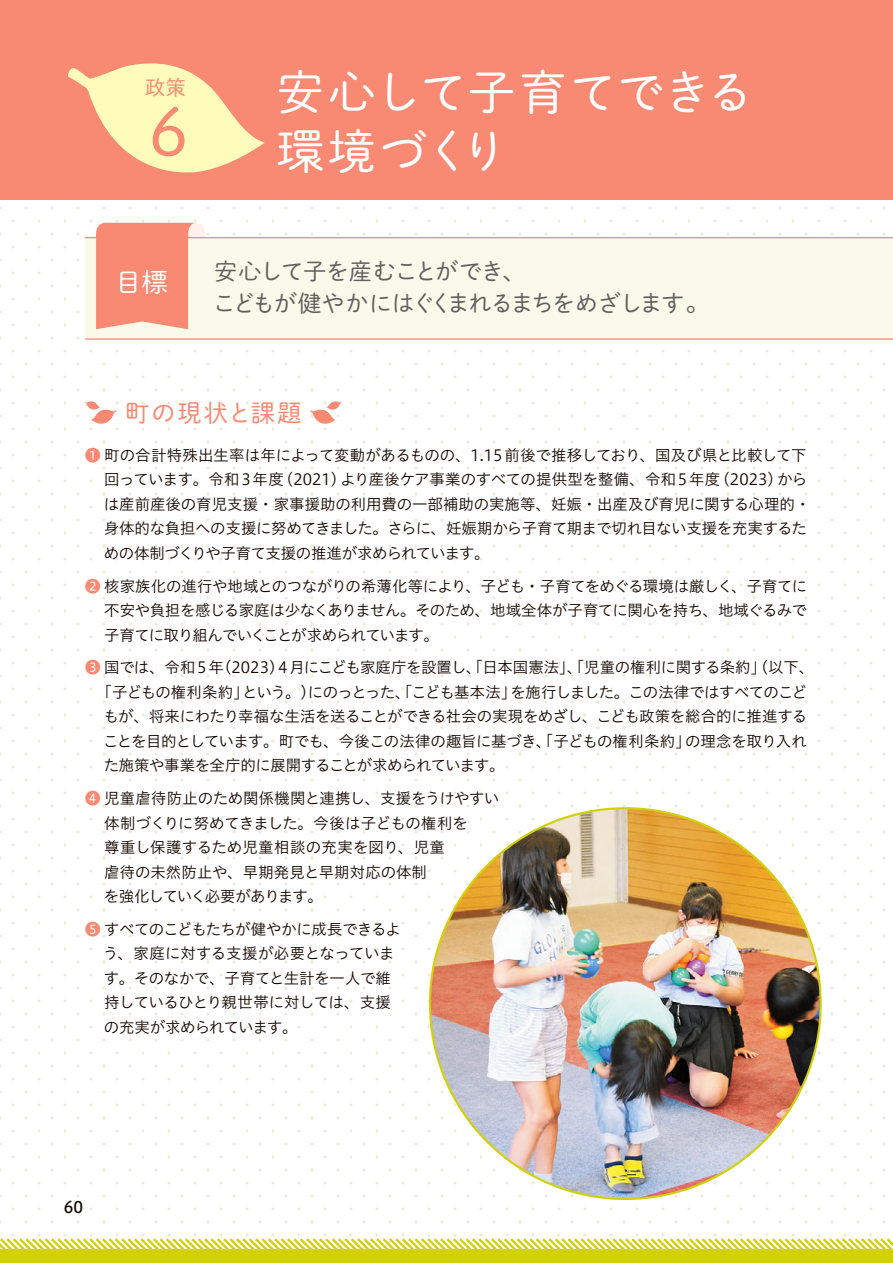
<style>
.page{position:relative;width:893px;height:1263px;background:#fff}
.page>*{position:absolute;margin:0;border:0;box-sizing:border-box;transform-origin:0 0}
.t1{font:66.9px "Shuei M Go Std L";color:#f88973}
.t2{font:47.85px/58.5px "Shuei M Go Std L";letter-spacing:-.01em;color:#fff}
.t3{font:26.55px "Shuei M Go Std L";color:#fff}
.t4{font:24.45px "Shuei M Go Std L";letter-spacing:.075em;color:#f88973}
.t5{font:23.4px/32px "Shuei M Go Std L";letter-spacing:-.07em;color:#616161}
.t6{font:15.9px "Hiragino UD Sans Std N W5";color:#140700}
.t7{font:15.45px/24.5px "Hiragino UD Sans Std N W3";letter-spacing:-.02em;color:#140700}
.t8{font:15.45px/24.5px "Hiragino UD Sans Std N W3";color:#140700}
.t9{font:15.45px "Hiragino UD Sans Std N W3";letter-spacing:-.05em;color:#140700}
.s1{color:#f88973}
</style>
<div class="page">
<div style="left:0;top:1249px;width:893px;height:14px;background:#d1d009"></div>
<svg style="left:0;top:1236px;width:893px;height:13px"></svg>
<div style="left:85px;top:238px;width:808px;height:101px;background:#faf9ea"></div>
<svg style="left:96px;top:223px;width:109px;height:106px"></svg>
<div style="left:0;top:0;width:893px;height:199px;background:#f88973"></div>
<img style="left:430px;top:808px;width:391px;height:391px;border-radius:195px">
<svg style="left:85px;top:401px;width:32px;height:23px"></svg>
<svg style="left:310px;top:401px;width:32px;height:23px"></svg>
<hr style="left:85px;top:237px;width:808px;height:1px;background:#f88973">
<hr style="left:85px;top:338px;width:808px;height:2px;background:#f88973">
<svg style="left:68px;top:63px;width:197px;height:110px"></svg>
<h1 class="t1" style="left:135px;top:83px;width:69px">６</h1>
<h2 class="t2" style="left:276px;top:61px;width:479px">安心して子育てできる環境づくり</h2>
<h3 class="t3" style="left:115px;top:262px;width:55px">目標</h3>
<h3 class="t5" style="left:213px;top:255px;width:497px">安心して子を産むことができ、<br>こどもが健やかにはぐくまれるまちをめざします。</h3>
<h3 class="t4" style="left:125px;top:395px;width:178px">町の現状と課題</h3>
<p class="t7" style="left:104px;top:442px;width:708px;text-indent:-19px"><span class="s1">❶</span> 町の合計特殊出生率は年によって変動があるものの、1.15前後で推移しており、国及び県と比較して下回っています。令和３年度（2021）より産後ケア事業のすべての提供型を整備、令和５年度（2023）からは産前産後の育児支援・家事援助の利用費の一部補助の実施等、妊娠・出産及び育児に関する心理的・身体的な負担への支援に努めてきました。さらに、妊娠期から子育て期まで切れ目ない支援を充実するための体制づくりや子育て支援の推進が求められています。</p>
<p class="t7" style="left:104px;top:573px;width:704px;text-align:justify;text-indent:-19px"><span class="s1">❷</span> 核家族化の進行や地域とのつながりの希薄化等により、子ども・子育てをめぐる環境は厳しく、子育てに不安や負担を感じる家庭は少なくありません。そのため、地域全体が子育てに関心を持ち、地域ぐるみで子育てに取り組んでいくことが求められています。</p>
<p class="t7" style="left:85px;top:654px;width:731px"><span class="s1">❸</span> 国では、令和５年(2023)４月にこども家庭庁を設置し、「日本国憲法」、「児童の権利に関する条約」(以下、</p>
<p class="t9" style="left:96px;top:680px;width:712px">「子どもの権利条約」という。)にのっとった、「こども基本法」を施行しました。この法律ではすべてのこど</p>
<p class="t7" style="left:103px;top:703px;width:705px">もが、将来にわたり幸福な生活を送ることができる社会の実現をめざし、こども政策を総合的に推進する</p>
<p class="t7" style="left:103px;top:728px;width:705px">ことを目的としています。町でも、今後この法律の趣旨に基づき、「子どもの権利条約」の理念を取り入れ</p>
<p class="t7" style="left:104px;top:752px;width:402px">た施策や事業を全庁的に展開することが求められています。</p>
<p class="t8" style="left:104px;top:785px;width:397px;text-indent:-19px"><span class="s1">❹</span> 児童虐待防止のため関係機関と連携し、支援をうけやすい体制づくりに努めてきました。今後は子どもの権利を<br>尊重し保護するため児童相談の充実を図り、児童<br>虐待の未然防止や、早期発見と早期対応の体制<br>を強化していく必要があります。</p>
<p class="t7" style="left:103px;top:916px;width:299px;text-indent:-18px"><span class="s1">❺</span> すべてのこどもたちが健やかに成長できるよう、家庭に対する支援が必要となっています。そのなかで、子育てと生計を一人で維持しているひとり親世帯に対しては、支援の充実が求められています。</p>
<p class="t6" style="left:64px;top:1195px;width:21px">60</p>
</div>
